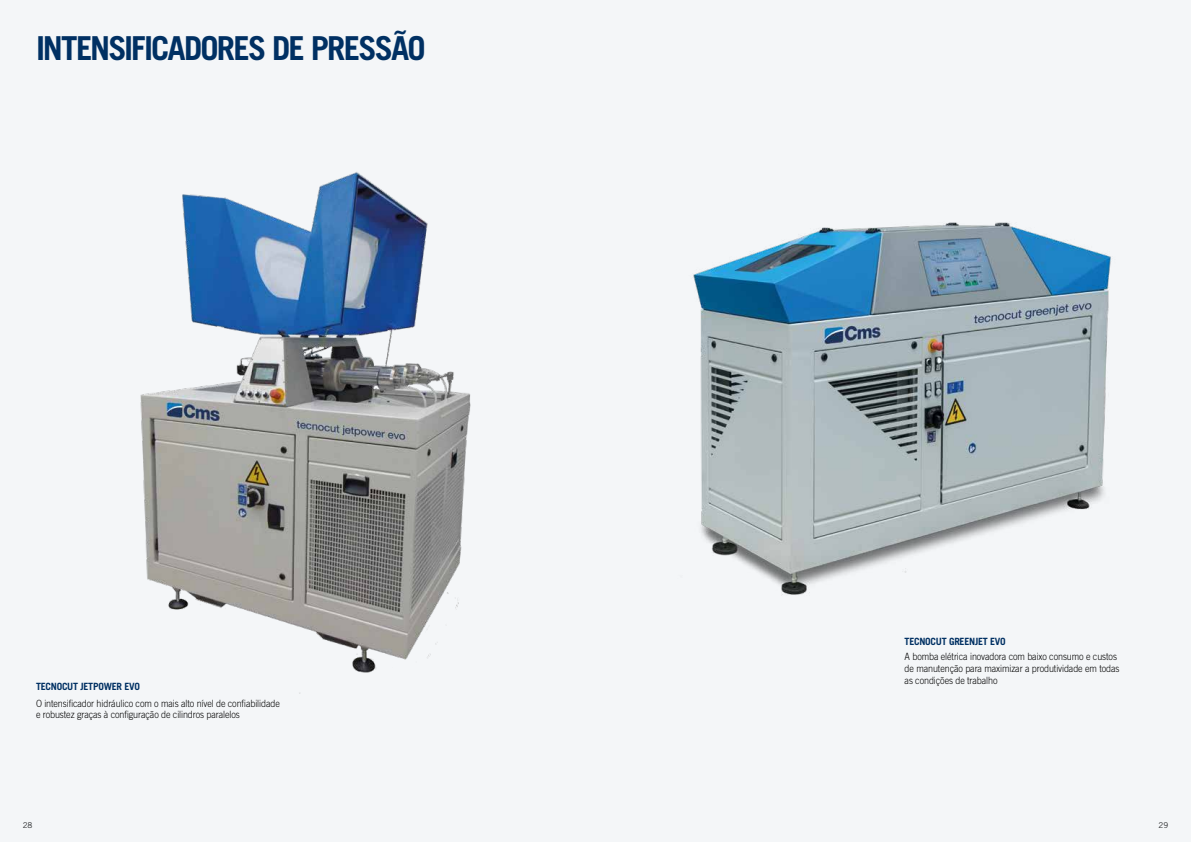
<style>
.page{position:relative;width:1191px;height:842px;background:#f4f6f8}
.page>*{position:absolute;margin:0;border:0;box-sizing:border-box;transform-origin:0 0}
.t1{font:700 33px "Trade Gothic LT Std";letter-spacing:-.06em;color:#003063}
.t2{font:300 10px/12px "Trade Gothic LT Std";letter-spacing:-.01em;color:#000;scale:.9 1}
.t3{font:700 10px "Trade Gothic LT Std";letter-spacing:-.025em;color:#003063}
.t4{font:8px "Trade Gothic LT Std";color:#000}
</style>
<div class="page">
<img style="left:693px;top:222px;width:418px;height:373px">
<img style="left:140px;top:172px;width:331px;height:522px">
<h1 class="t1" style="left:36px;top:28px;width:391px">INTENSIFICADORES DE PRESSÃO</h1>
<p class="t3" style="left:36px;top:681px;width:105px">TECNOCUT JETPOWER EVO</p>
<p class="t2" style="left:36px;top:698px;width:272px;line-height:11.1px">O intensificador hidráulico com o mais alto nível de confiabilidade e robustez graças à configuração de cilindros paralelos</p>
<p class="t3" style="left:904px;top:635px;width:103px">TECNOCUT GREENJET EVO</p>
<p class="t2" style="left:904px;top:650px;width:240px">A bomba elétrica inovadora com baixo consumo e custos de manutenção para maximizar a produtividade em todas as condições de trabalho</p>
<p class="t4" style="left:23px;top:820px;width:11px">28</p>
<p class="t4" style="left:1158px;top:820px;width:11px">29</p>
</div>
